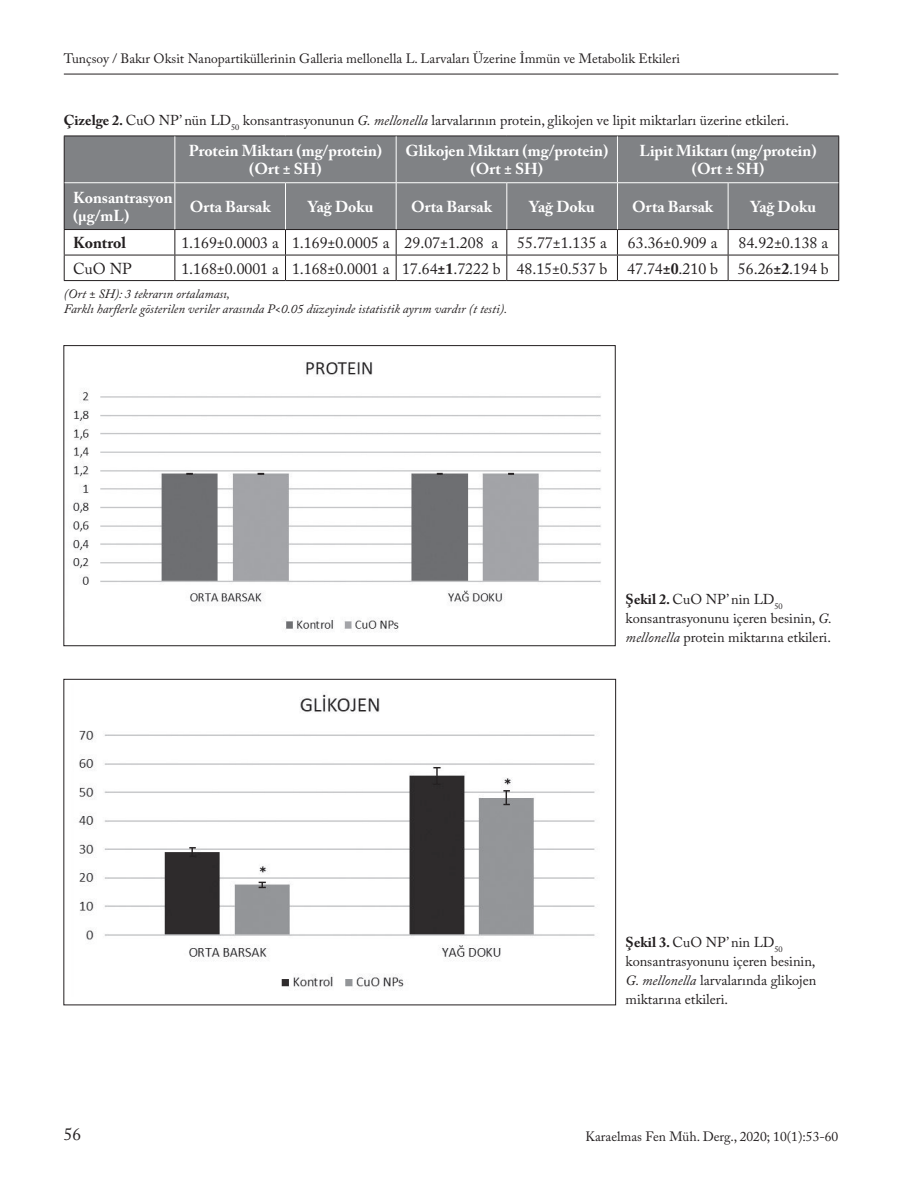
<style>
.page{position:relative;width:915px;height:1191px;background:#fff}
.page>*{position:absolute;margin:0;border:0;box-sizing:border-box;transform-origin:0 0}
.t1{font:17.25px "Adobe Caslon Pro";color:#231f20}
.t2{font:700 15.75px/18px "Adobe Caslon Pro";color:#fff;text-align:center}
.t3{font:15.75px "Adobe Caslon Pro";color:#231f20}
.t4{font:700 15.75px "Adobe Caslon Pro";color:#231f20}
.t5{font:14.25px/18.8px "Adobe Caslon Pro";color:#231f20}
.t6{font:13.5px "Adobe Caslon Pro";color:#231f20}
.t7{font:italic 12.75px/15px "Adobe Caslon Pro";color:#231f20}
.s1{font-weight:700}
.s2{font-style:italic}
</style>
<div class="page">
<hr style="left:64px;top:74px;width:774px;height:1px;background:#231f20">
<div style="left:65px;top:137px;width:773px;height:92px;background:#808285"></div>
<hr style="left:64px;top:136px;width:111px;height:1px;background:#231f20">
<hr style="left:64px;top:136px;width:1px;height:47px;background:#231f20">
<hr style="left:175px;top:136px;width:110px;height:1px;background:#231f20">
<hr style="left:285px;top:136px;width:111px;height:1px;background:#231f20">
<hr style="left:396px;top:136px;width:110px;height:1px;background:#231f20">
<hr style="left:506px;top:136px;width:111px;height:1px;background:#231f20">
<hr style="left:617px;top:136px;width:110px;height:1px;background:#231f20">
<hr style="left:727px;top:136px;width:111px;height:1px;background:#231f20">
<hr style="left:838px;top:136px;width:1px;height:47px;background:#231f20">
<hr style="left:64px;top:183px;width:1px;height:46px;background:#231f20">
<hr style="left:838px;top:183px;width:1px;height:46px;background:#231f20">
<hr style="left:64px;top:229px;width:111px;height:1px;background:#231f20">
<hr style="left:175px;top:229px;width:110px;height:1px;background:#231f20">
<hr style="left:285px;top:229px;width:111px;height:1px;background:#231f20">
<hr style="left:396px;top:229px;width:110px;height:1px;background:#231f20">
<hr style="left:506px;top:229px;width:111px;height:1px;background:#231f20">
<hr style="left:617px;top:229px;width:110px;height:1px;background:#231f20">
<hr style="left:727px;top:229px;width:111px;height:1px;background:#231f20">
<hr style="left:64px;top:255px;width:111px;height:1px;background:#231f20">
<svg style="left:64px;top:230px;width:1px;height:50px"></svg>
<hr style="left:175px;top:255px;width:110px;height:1px;background:#231f20">
<svg style="left:174px;top:230px;width:1px;height:50px"></svg>
<hr style="left:285px;top:255px;width:111px;height:1px;background:#231f20">
<svg style="left:285px;top:230px;width:1px;height:50px"></svg>
<hr style="left:396px;top:255px;width:110px;height:1px;background:#231f20">
<svg style="left:395px;top:230px;width:1px;height:50px"></svg>
<hr style="left:506px;top:255px;width:111px;height:1px;background:#231f20">
<svg style="left:506px;top:230px;width:1px;height:50px"></svg>
<hr style="left:617px;top:255px;width:110px;height:1px;background:#231f20">
<svg style="left:617px;top:230px;width:1px;height:50px"></svg>
<hr style="left:727px;top:255px;width:111px;height:1px;background:#231f20">
<svg style="left:727px;top:230px;width:1px;height:50px"></svg>
<svg style="left:838px;top:230px;width:1px;height:50px"></svg>
<hr style="left:64px;top:280px;width:111px;height:1px;background:#231f20">
<hr style="left:175px;top:280px;width:110px;height:1px;background:#231f20">
<hr style="left:285px;top:280px;width:111px;height:1px;background:#231f20">
<hr style="left:396px;top:280px;width:110px;height:1px;background:#231f20">
<hr style="left:506px;top:280px;width:111px;height:1px;background:#231f20">
<hr style="left:617px;top:280px;width:110px;height:1px;background:#231f20">
<hr style="left:727px;top:280px;width:111px;height:1px;background:#231f20">
<hr style="left:174px;top:136px;width:1px;height:46px;background:#fff">
<hr style="left:395px;top:136px;width:1px;height:46px;background:#fff">
<hr style="left:617px;top:136px;width:1px;height:46px;background:#fff">
<hr style="left:65px;top:182px;width:110px;height:1px;background:#fff">
<hr style="left:175px;top:182px;width:110px;height:1px;background:#fff">
<hr style="left:174px;top:183px;width:1px;height:46px;background:#fff">
<hr style="left:285px;top:182px;width:111px;height:1px;background:#fff">
<hr style="left:285px;top:183px;width:1px;height:46px;background:#fff">
<hr style="left:396px;top:182px;width:110px;height:1px;background:#fff">
<hr style="left:395px;top:183px;width:1px;height:46px;background:#fff">
<hr style="left:506px;top:182px;width:111px;height:1px;background:#fff">
<hr style="left:506px;top:183px;width:1px;height:46px;background:#fff">
<hr style="left:617px;top:182px;width:110px;height:1px;background:#fff">
<hr style="left:617px;top:183px;width:1px;height:46px;background:#fff">
<hr style="left:727px;top:182px;width:111px;height:1px;background:#fff">
<hr style="left:727px;top:183px;width:1px;height:46px;background:#fff">
<img style="left:73px;top:361px;width:528px;height:271px">
<div style="left:63px;top:345px;width:552px;height:301px;border:1px solid #231f20"></div>
<img style="left:78px;top:694px;width:517px;height:295px">
<p class="t6" style="left:64px;top:50px;width:617px">Tunçsoy / Bakır Oksit Nanopartiküllerinin Galleria mellonella L. Larvaları Üzerine İmmün ve Metabolik Etkileri</p>
<p class="t5" style="left:64px;top:111px;width:726px"><span class="s1">Çizelge 2.</span> CuO NP’ nün LD<sub>50</sub> konsantrasyonunun <span class="s2">G. mellonella</span> larvalarının protein, glikojen ve lipit miktarları üzerine etkileri.</p>
<p class="t2" style="left:189px;top:142px;width:195px">Protein Miktarı (mg/protein) (Ort ± SH)</p>
<p class="t2" style="left:405px;top:142px;width:204px">Glikojen Miktarı (mg/protein) (Ort ± SH)</p>
<p class="t2" style="left:639px;top:142px;width:178px">Lipit Miktarı (mg/protein) (Ort ± SH)</p>
<p class="t2" style="left:73px;top:188px;width:101px;text-align:left">Konsantrasyon (µg/mL)</p>
<p class="t2" style="left:190px;top:197px;width:82px">Orta Barsak</p>
<p class="t2" style="left:308px;top:197px;width:67px">Yağ Doku</p>
<p class="t2" style="left:411px;top:197px;width:82px">Orta Barsak</p>
<p class="t2" style="left:529px;top:197px;width:67px">Yağ Doku</p>
<p class="t2" style="left:632px;top:197px;width:82px">Orta Barsak</p>
<p class="t2" style="left:750px;top:197px;width:67px">Yağ Doku</p>
<p class="t4" style="left:73px;top:233px;width:54px">Kontrol</p>
<p class="t3" style="left:181px;top:233px;width:427px">1.169±0.0003 a 1.169±0.0005 a 29.07±1.208 a 55.77±1.135 a</p>
<p class="t3" style="left:627px;top:233px;width:91px">63.36±0.909 a</p>
<p class="t3" style="left:738px;top:233px;width:91px">84.92±0.138 a</p>
<p class="t3" style="left:73px;top:259px;width:60px">CuO NP</p>
<p class="t3" style="left:181px;top:259px;width:427px">1.168±0.0001 a 1.168±0.0001 a 17.64<span class="s1">±1</span>.7222 b 48.15±0.537 b</p>
<p class="t3" style="left:627px;top:259px;width:92px">47.74<span class="s1">±0</span>.210 b</p>
<p class="t3" style="left:737px;top:259px;width:92px">56.26<span class="s1">±2</span>.194 b</p>
<p class="t7" style="left:64px;top:286px;width:445px">(Ort ± SH): 3 tekrarın ortalaması,<br>Farklı harflerle gösterilen veriler arasında P&lt;0.05 düzeyinde istatistik ayrım vardır (t testi).</p>
<p class="t5" style="left:625px;top:590px;width:208px"><span class="s1">Şekil 2.</span> CuO NP’ nin LD<sub>50 </sub>konsantrasyonunu içeren besinin, <span class="s2">G. mellonella</span> protein miktarına etkileri.</p>
<p class="t5" style="left:625px;top:933px;width:192px"><span class="s1">Şekil 3.</span> CuO NP’ nin LD<sub>50 </sub>konsantrasyonunu içeren besinin,<br><span class="s2">G. mellonella</span> larvalarında glikojen miktarına etkileri.</p>
<p class="t1" style="left:64px;top:1123px;width:19px">56</p>
<p class="t6" style="left:585px;top:1128px;width:254px">Karaelmas Fen Müh. Derg., 2020; 10(1):53-60</p>
</div>
